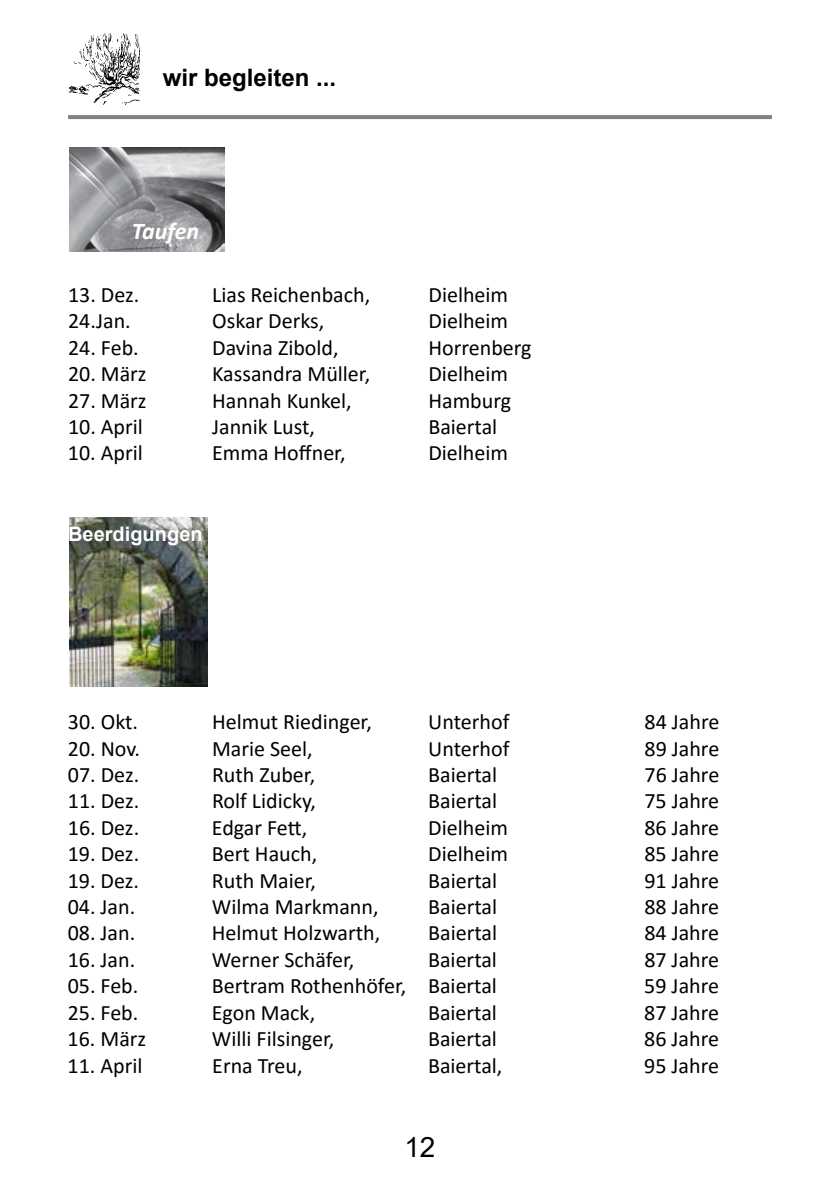
<style>
.page{position:relative;width:840px;height:1191px;background:#fff}
.page>*{position:absolute;margin:0;border:0;box-sizing:border-box;transform-origin:0 0}
.t1{font:28px "Arial";color:#000}
.t2{font:700 24px "Arial";color:#000}
.t3{font:italic 700 24px "Calibri";color:#fff}
.t4{font:22px "Calibri";color:#000}
.t5{font:700 20px "Arial";color:#fff}
</style>
<div class="page">
<img style="left:69px;top:518px;width:138px;height:168px">
<hr style="left:68px;top:115px;width:703px;height:4px;background:#808080">
<img style="left:69px;top:33px;width:71px;height:71px">
<img style="left:69px;top:147px;width:155px;height:104px">
<p class="t2" style="left:163px;top:60px;width:175px">wir begleiten ...</p>
<p class="t3" style="left:132px;top:214px;width:69px">Taufen</p>
<p class="t4" style="left:68px;top:279px;width:73px">13. Dez.</p>
<p class="t4" style="left:212px;top:279px;width:159px">Lias Reichenbach,</p>
<p class="t4" style="left:428px;top:279px;width:81px">Dielheim</p>
<p class="t4" style="left:68px;top:306px;width:64px">24.Jan.</p>
<p class="t4" style="left:212px;top:306px;width:114px">Oskar Derks,</p>
<p class="t4" style="left:428px;top:306px;width:81px">Dielheim</p>
<p class="t4" style="left:68px;top:332px;width:72px">24. Feb.</p>
<p class="t4" style="left:212px;top:332px;width:128px">Davina Zibold,</p>
<p class="t4" style="left:428px;top:332px;width:105px">Horrenberg</p>
<p class="t4" style="left:68px;top:358px;width:80px">20. März</p>
<p class="t4" style="left:212px;top:358px;width:159px">Kassandra Müller,</p>
<p class="t4" style="left:428px;top:358px;width:81px">Dielheim</p>
<p class="t4" style="left:68px;top:385px;width:80px">27. März</p>
<p class="t4" style="left:212px;top:385px;width:141px">Hannah Kunkel,</p>
<p class="t4" style="left:428px;top:385px;width:84px">Hamburg</p>
<p class="t4" style="left:68px;top:411px;width:76px">10. April</p>
<p class="t4" style="left:212px;top:411px;width:104px">Jannik Lust,</p>
<p class="t4" style="left:428px;top:411px;width:70px">Baiertal</p>
<p class="t4" style="left:68px;top:438px;width:76px">10. April</p>
<p class="t4" style="left:212px;top:438px;width:135px">Emma Hoffner,</p>
<p class="t4" style="left:428px;top:438px;width:81px">Dielheim</p>
<p class="t5" style="left:68px;top:519px;width:136px">Beerdigungen</p>
<p class="t4" style="left:68px;top:706px;width:72px">30. Okt.</p>
<p class="t4" style="left:212px;top:706px;width:161px">Helmut Riedinger,</p>
<p class="t4" style="left:428px;top:706px;width:83px">Unterhof</p>
<p class="t4" style="left:644px;top:706px;width:76px">84 Jahre</p>
<p class="t4" style="left:68px;top:733px;width:74px">20. Nov.</p>
<p class="t4" style="left:212px;top:733px;width:102px">Marie Seel,</p>
<p class="t4" style="left:428px;top:733px;width:83px">Unterhof</p>
<p class="t4" style="left:644px;top:733px;width:76px">89 Jahre</p>
<p class="t4" style="left:68px;top:759px;width:73px">07. Dez.</p>
<p class="t4" style="left:212px;top:759px;width:105px">Ruth Zuber,</p>
<p class="t4" style="left:428px;top:759px;width:70px">Baiertal</p>
<p class="t4" style="left:644px;top:759px;width:76px">76 Jahre</p>
<p class="t4" style="left:68px;top:786px;width:73px">11. Dez.</p>
<p class="t4" style="left:212px;top:786px;width:105px">Rolf Lidicky,</p>
<p class="t4" style="left:428px;top:786px;width:70px">Baiertal</p>
<p class="t4" style="left:644px;top:786px;width:76px">75 Jahre</p>
<p class="t4" style="left:68px;top:812px;width:73px">16. Dez.</p>
<p class="t4" style="left:212px;top:812px;width:97px">Edgar Fett,</p>
<p class="t4" style="left:428px;top:812px;width:81px">Dielheim</p>
<p class="t4" style="left:644px;top:812px;width:76px">86 Jahre</p>
<p class="t4" style="left:68px;top:838px;width:73px">19. Dez.</p>
<p class="t4" style="left:212px;top:838px;width:107px">Bert Hauch,</p>
<p class="t4" style="left:428px;top:838px;width:81px">Dielheim</p>
<p class="t4" style="left:644px;top:838px;width:76px">85 Jahre</p>
<p class="t4" style="left:68px;top:865px;width:73px">19. Dez.</p>
<p class="t4" style="left:212px;top:865px;width:106px">Ruth Maier,</p>
<p class="t4" style="left:428px;top:865px;width:70px">Baiertal</p>
<p class="t4" style="left:644px;top:865px;width:76px">91 Jahre</p>
<p class="t4" style="left:68px;top:891px;width:69px">04. Jan.</p>
<p class="t4" style="left:212px;top:891px;width:168px">Wilma Markmann,</p>
<p class="t4" style="left:428px;top:891px;width:70px">Baiertal</p>
<p class="t4" style="left:644px;top:891px;width:76px">88 Jahre</p>
<p class="t4" style="left:68px;top:918px;width:69px">08. Jan.</p>
<p class="t4" style="left:212px;top:918px;width:170px">Helmut Holzwarth,</p>
<p class="t4" style="left:428px;top:918px;width:70px">Baiertal</p>
<p class="t4" style="left:644px;top:918px;width:76px">84 Jahre</p>
<p class="t4" style="left:68px;top:944px;width:69px">16. Jan.</p>
<p class="t4" style="left:212px;top:944px;width:144px">Werner Schäfer,</p>
<p class="t4" style="left:428px;top:944px;width:70px">Baiertal</p>
<p class="t4" style="left:644px;top:944px;width:76px">87 Jahre</p>
<p class="t4" style="left:68px;top:970px;width:72px">05. Feb.</p>
<p class="t4" style="left:212px;top:970px;width:286px">Bertram Rothenhöfer, Baiertal</p>
<p class="t4" style="left:644px;top:970px;width:76px">59 Jahre</p>
<p class="t4" style="left:68px;top:997px;width:72px">25. Feb.</p>
<p class="t4" style="left:212px;top:997px;width:105px">Egon Mack,</p>
<p class="t4" style="left:428px;top:997px;width:70px">Baiertal</p>
<p class="t4" style="left:644px;top:997px;width:76px">87 Jahre</p>
<p class="t4" style="left:68px;top:1023px;width:80px">16. März</p>
<p class="t4" style="left:212px;top:1023px;width:124px">Willi Filsinger,</p>
<p class="t4" style="left:428px;top:1023px;width:70px">Baiertal</p>
<p class="t4" style="left:644px;top:1023px;width:76px">86 Jahre</p>
<p class="t4" style="left:68px;top:1050px;width:76px">11. April</p>
<p class="t4" style="left:212px;top:1050px;width:92px">Erna Treu,</p>
<p class="t4" style="left:428px;top:1050px;width:76px">Baiertal,</p>
<p class="t4" style="left:644px;top:1050px;width:76px">95 Jahre</p>
<p class="t1" style="left:404px;top:1127px;width:33px">12</p>
</div>
